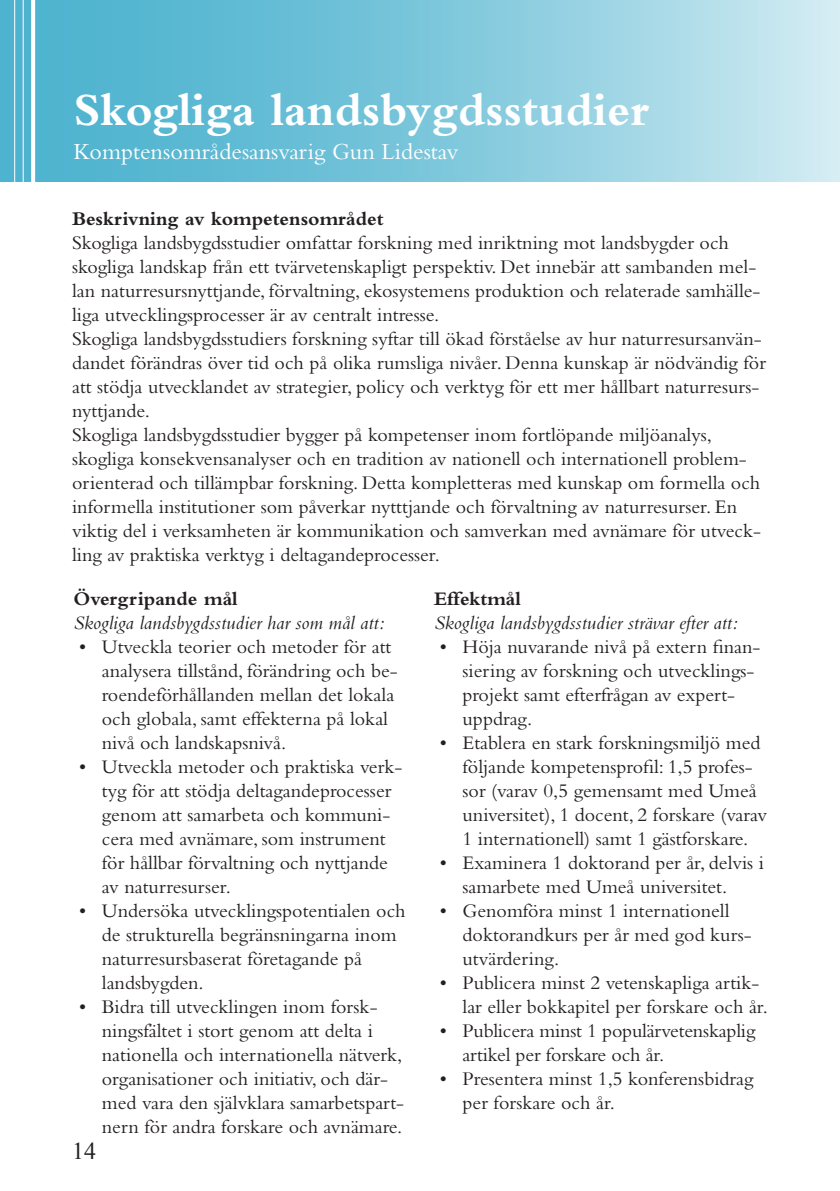
<style>
.page{position:relative;width:840px;height:1191px;background:#fff}
.page>*{position:absolute;margin:0;border:0;box-sizing:border-box;transform-origin:0 0}
.t1{font:700 48px "Bembo";color:#fff}
.t2{font:24px "Bembo";color:#fff}
.t3{font:24px "Times New Roman";color:#231f20}
.Bullet_list{font:20px/24px "Bembo";color:#231f20}
.Bullet_list-2{font:italic 20px "Bembo";color:#231f20}
.Bullet_list-3{font:700 20px "Bembo";color:#231f20}
</style>
<div class="page">
<svg style="left:0;top:0;width:839px;height:181px;background:#82c9dd"></svg>
<hr style="left:31px;top:0;width:4px;height:1191px;background:#fff">
<hr style="left:23px;top:0;width:1px;height:1191px;background:#fff">
<hr style="left:14px;top:0;width:1px;height:1191px;background:#fff">
<p class="t1" style="left:73px;top:83px;width:577px">Skogliga landsbygdsstudier</p>
<p class="t2" style="left:73px;top:138px;width:386px">Komptensområdesansvarig Gun Lidestav</p>
<p class="Bullet_list-3" style="left:72px;top:208px;width:313px">Beskrivning av kompetensområdet</p>
<p class="Bullet_list" style="left:72px;top:230px;width:689px">Skogliga landsbygdsstudier omfattar forskning med inriktning mot landsbygder och skogliga landskap från ett tvärvetenskapligt perspektiv. Det innebär att sambanden mel&shy;lan naturresursnyttjande, förvaltning, ekosystemens produktion och relaterade samhälle&shy;liga utvecklingsprocesser är av centralt intresse.</p>
<p class="Bullet_list" style="left:72px;top:326px;width:695px">Skogliga landsbygdsstudiers forskning syftar till ökad förståelse av hur naturresursanvän&shy;dandet förändras över tid och på olika rumsliga nivåer. Denna kunskap är nödvändig för att stödja utvecklandet av strategier, policy och verktyg för ett mer hållbart naturresurs&shy;nyttjande.</p>
<p class="Bullet_list" style="left:72px;top:422px;width:690px">Skogliga landsbygdsstudier bygger på kompetenser inom fortlöpande miljöanalys, skogliga konsekvensanalyser och en tradition av nationell och internationell problem&shy;orienterad och tillämpbar forskning. Detta kompletteras med kunskap om formella och informella institutioner som påverkar nytttjande och förvaltning av naturresurser. En viktig del i verksamheten är kommunikation och samverkan med avnämare för utveck&shy;ling av praktiska verktyg i deltagandeprocesser.</p>
<p class="Bullet_list-3" style="left:73px;top:588px;width:166px">Övergripande mål</p>
<p class="Bullet_list-2" style="left:73px;top:611px;width:312px">Skogliga landsbygdsstudier har som mål att:</p>
<p class="Bullet_list" style="left:102px;top:634px;width:297px;text-indent:-23px">• Utveckla teorier och metoder för att analysera tillstånd, förändring och be&shy;roendeförhållanden mellan det lokala och globala, samt effekterna på lokal nivå och landskapsnivå.</p>
<p class="Bullet_list" style="left:102px;top:754px;width:302px;text-indent:-23px">• Utveckla metoder och praktiska verk&shy;tyg för att stödja deltagandeprocesser genom att samarbeta och kommuni&shy;cera med avnämare, som instrument för hållbar förvaltning och nyttjande av naturresurser.</p>
<p class="Bullet_list" style="left:102px;top:898px;width:305px;text-indent:-23px">• Undersöka utvecklingspotentialen och de strukturella begränsningarna inom naturresursbaserat företagande på landsbygden.</p>
<p class="Bullet_list" style="left:102px;top:994px;width:303px;text-indent:-23px">• Bidra till utvecklingen inom forsk&shy;ningsfältet i stort genom att delta i nationella och internationella nätverk, organisationer och initiativ, och där&shy;med vara den självklara samarbetspart&shy;nern för andra forskare och avnämare.</p>
<p class="Bullet_list-3" style="left:434px;top:588px;width:88px">Effektmål</p>
<p class="Bullet_list-2" style="left:434px;top:611px;width:305px">Skogliga landsbygdsstudier strävar efter att:</p>
<p class="Bullet_list" style="left:462px;top:634px;width:299px;text-indent:-23px">• Höja nuvarande nivå på extern finan&shy;siering av forskning och utvecklings&shy;projekt samt efterfrågan av expert&shy;uppdrag.</p>
<p class="Bullet_list" style="left:462px;top:730px;width:306px;text-indent:-23px">• Etablera en stark forskningsmiljö med följande kompetensprofil: 1,5 profes&shy;sor (varav 0,5 gemensamt med Umeå universitet), 1 docent, 2 forskare (varav 1 internationell) samt 1 gästforskare.</p>
<p class="Bullet_list" style="left:462px;top:850px;width:303px;text-indent:-23px">• Examinera 1 doktorand per år, delvis i samarbete med Umeå universitet.</p>
<p class="Bullet_list" style="left:462px;top:898px;width:289px;text-indent:-23px">• Genomföra minst 1 internationell doktorandkurs per år med god kurs&shy;utvärdering.</p>
<p class="Bullet_list" style="left:462px;top:970px;width:307px;text-indent:-23px">• Publicera minst 2 vetenskapliga artik&shy;lar eller bokkapitel per forskare och år.</p>
<p class="Bullet_list" style="left:462px;top:1018px;width:294px;text-indent:-23px">• Publicera minst 1 populärvetenskaplig artikel per forskare och år.</p>
<p class="Bullet_list" style="left:462px;top:1066px;width:292px;text-indent:-23px">• Presentera minst 1,5 konferensbidrag per forskare och år.</p>
<p class="t3" style="left:72px;top:1135px;width:25px">14</p>
</div>
